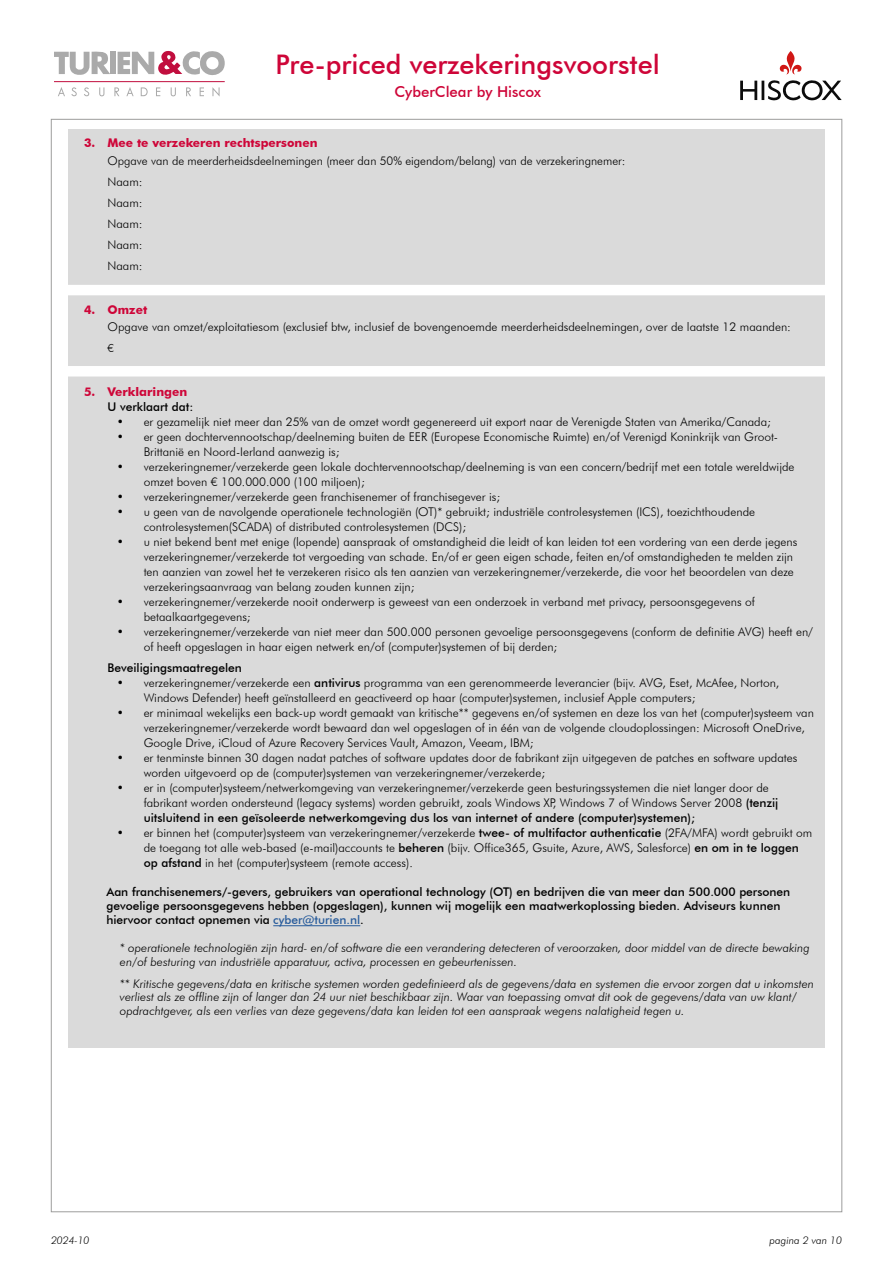
<style>
.page{position:relative;width:893px;height:1263px;background:#fff}
.page>*{position:absolute;margin:0;border:0;box-sizing:border-box;transform-origin:0 0}
.t1{font:500 27px "Futura BT";color:#ce0538}
.t2{font:500 15px "Futura BT";color:#ce0538}
.t3{font:300 12px/15px "Futura BT";color:#000}
.t4{font:italic 300 12px/13.5px "Futura BT";color:#000}
.t5{font:500 12px/14.4px "Futura BT";color:#000}
.t6{font:700 12px "Futura BT";color:#ce0538}
.t7{font:300 11.25px "Futura BT";color:#000}
.t8{font:italic 300 10.5px "Futura BT";color:#000}
.s1{font-weight:500}
.s2{color:#275b9b}
</style>
<div class="page">
<div style="left:68px;top:130px;width:757px;height:918px;background:#dadada"></div>
<div style="left:110px;top:52px;width:5px;height:22px;background:#aaa"></div>
<svg style="left:118px;top:51px;width:107px;height:24px"></svg>
<svg style="left:54px;top:51px;width:56px;height:24px"></svg>
<svg style="left:58px;top:87px;width:7px;height:9px"></svg>
<svg style="left:71px;top:87px;width:6px;height:9px"></svg>
<svg style="left:84px;top:87px;width:5px;height:9px"></svg>
<svg style="left:99px;top:87px;width:5px;height:9px"></svg>
<svg style="left:114px;top:87px;width:5px;height:9px"></svg>
<svg style="left:126px;top:87px;width:8px;height:9px"></svg>
<svg style="left:141px;top:87px;width:7px;height:9px"></svg>
<svg style="left:156px;top:87px;width:4px;height:9px"></svg>
<svg style="left:171px;top:87px;width:5px;height:9px"></svg>
<svg style="left:186px;top:87px;width:5px;height:9px"></svg>
<svg style="left:200px;top:87px;width:4px;height:9px"></svg>
<svg style="left:212px;top:87px;width:8px;height:10px"></svg>
<hr style="left:54px;top:81px;width:171px;height:1px;background:#c10e3e">
<svg style="left:740px;top:80px;width:102px;height:20px"></svg>
<svg style="left:780px;top:51px;width:22px;height:23px"></svg>
<div style="left:63px;top:285px;width:777px;height:10px;background:#fff"></div>
<div style="left:63px;top:366px;width:777px;height:10px;background:#fff"></div>
<hr style="left:273px;top:925px;width:87px;height:1px;background:#275b9b">
<h1 class="t1" style="left:276px;top:48px;width:386px">Pre-priced verzekeringsvoorstel</h1>
<p class="t2" style="left:394px;top:82px;width:148px">CyberClear by Hiscox</p>
<p class="t6" style="left:84px;top:136px;width:235px">3. Mee te verzekeren rechtspersonen</p>
<p class="t3" style="left:108px;top:150px;width:519px;line-height:21px">Opgave van de meerderheidsdeelnemingen (meer dan 50% eigendom/belang) van de verzekeringnemer:<br>Naam:<br>Naam:<br>Naam:<br>Naam:<br>Naam:</p>
<p class="t6" style="left:84px;top:302px;width:65px">4. Omzet</p>
<p class="t3" style="left:108px;top:319px;width:685px">Opgave van omzet/exploitatiesom (exclusief btw, inclusief de bovengenoemde meerderheidsdeelnemingen, over de laatste 12 maanden:</p>
<p class="t7" style="left:108px;top:341px;width:8px">€</p>
<p class="t6" style="left:84px;top:384px;width:105px">5. Verklaringen</p>
<p class="t5" style="left:108px;top:399px;width:87px">U verklaart dat:</p>
<p class="t3" style="left:117px;top:414px;width:656px">• er gezamelijk niet meer dan 25% van de omzet wordt gegenereerd uit export naar de Verenigde Staten van Amerika/Canada;</p>
<p class="t3" style="left:144px;top:429px;width:636px;text-indent:-27px">• er geen dochtervennootschap/deelneming buiten de EER (Europese Economische Ruimte) en/of Verenigd Koninkrijk van Groot-<br>Brittanië en Noord-Ierland aanwezig is;</p>
<p class="t3" style="left:144px;top:459px;width:652px;text-indent:-27px">• verzekeringnemer/verzekerde geen lokale dochtervennootschap/deelneming is van een concern/bedrijf met een totale wereldwijde omzet boven € 100.000.000 (100 miljoen);</p>
<p class="t3" style="left:117px;top:489px;width:385px">• verzekeringnemer/verzekerde geen franchisenemer of franchisegever is;</p>
<p class="t3" style="left:144px;top:504px;width:613px;text-indent:-27px">• u geen van de navolgende operationele technologiën (OT)* gebruikt; industriële controlesystemen (ICS), toezichthoudende controlesystemen(SCADA) of distributed controlesystemen (DCS);</p>
<p class="t3" style="left:144px;top:534px;width:655px;text-indent:-27px">• u niet bekend bent met enige (lopende) aanspraak of omstandigheid die leidt of kan leiden tot een vordering van een derde jegens verzekeringnemer/verzekerde tot vergoeding van schade. En/of er geen eigen schade, feiten en/of omstandigheden te melden zijn ten aanzien van zowel het te verzekeren risico als ten aanzien van verzekeringnemer/verzekerde, die voor het beoordelen van deze verzekeringsaanvraag van belang zouden kunnen zijn;</p>
<p class="t3" style="left:144px;top:594px;width:613px;text-indent:-27px">• verzekeringnemer/verzekerde nooit onderwerp is geweest van een onderzoek in verband met privacy, persoonsgegevens of betaalkaartgegevens;</p>
<p class="t3" style="left:144px;top:624px;width:671px;text-indent:-27px">• verzekeringnemer/verzekerde van niet meer dan 500.000 personen gevoelige persoonsgegevens (conform de definitie AVG) heeft en/ of heeft opgeslagen in haar eigen netwerk en/of (computer)systemen of bij derden;</p>
<p class="t5" style="left:108px;top:660px;width:136px">Beveiligingsmaatregelen</p>
<p class="t3" style="left:144px;top:675px;width:637px;text-indent:-27px">• verzekeringnemer/verzekerde een <span class="s1">antivirus</span> programma van een gerenommeerde leverancier (bijv. AVG, Eset, McAfee, Norton,<br>Windows Defender) heeft geïnstalleerd en geactiveerd op haar (computer)systemen, inclusief Apple computers;</p>
<p class="t3" style="left:144px;top:705px;width:672px;text-indent:-27px">• er minimaal wekelijks een back-up wordt gemaakt van kritische** gegevens en/of systemen en deze los van het (computer)systeem van verzekeringnemer/verzekerde wordt bewaard dan wel opgeslagen of in één van de volgende cloudoplossingen: Microsoft OneDrive,<br>Google Drive, iCloud of Azure Recovery Services Vault, Amazon, Veeam, IBM;</p>
<p class="t3" style="left:144px;top:750px;width:655px;text-indent:-27px">• er tenminste binnen 30 dagen nadat patches of software updates door de fabrikant zijn uitgegeven de patches en software updates worden uitgevoerd op de (computer)systemen van verzekeringnemer/verzekerde;</p>
<p class="t3" style="left:144px;top:780px;width:636px;text-indent:-27px">• er in (computer)systeem/netwerkomgeving van verzekeringnemer/verzekerde geen besturingssystemen die niet langer door de fabrikant worden ondersteund (legacy systems) worden gebruikt, zoals Windows XP, Windows 7 of Windows Server 2008 <span class="s1">(tenzij uitsluitend in een geïsoleerde netwerkomgeving dus los van internet of andere (computer)systemen);</span></p>
<p class="t3" style="left:144px;top:825px;width:670px;text-indent:-27px">• er binnen het (computer)systeem van verzekeringnemer/verzekerde <span class="s1">twee- of multifactor authenticatie</span> (2FA/MFA) wordt gebruikt om de toegang tot alle web-based (e-mail)accounts te <span class="s1">beheren</span> (bijv. Office365, Gsuite, Azure, AWS, Salesforce) <span class="s1">en om in te loggen op afstand</span> in het (computer)systeem (remote access).</p>
<p class="t5" style="left:106px;top:884px;width:685px">Aan franchisenemers/-gevers, gebruikers van operational technology (OT) en bedrijven die van meer dan 500.000 personen gevoelige persoonsgegevens hebben (opgeslagen), kunnen wij mogelijk een maatwerkoplossing bieden. Adviseurs kunnen hiervoor contact opnemen via <span class="s2">cyber@turien.nl</span>.</p>
<p class="t4" style="left:120px;top:941px;width:691px">* operationele technologiën zijn hard- en/of software die een verandering detecteren of veroorzaken, door middel van de directe bewaking en/of besturing van industriële apparatuur, activa, processen en gebeurtenissen.</p>
<p class="t4" style="left:120px;top:977px;width:696px">** Kritische gegevens/data en kritische systemen worden gedefinieerd als de gegevens/data en systemen die ervoor zorgen dat u inkomsten verliest als ze offline zijn of langer dan 24 uur niet beschikbaar zijn. Waar van toepassing omvat dit ook de gegevens/data van uw klant/ opdrachtgever, als een verlies van deze gegevens/data kan leiden tot een aanspraak wegens nalatigheid tegen u.</p>
<p class="t8" style="left:51px;top:1234px;width:40px">2024-10</p>
<p class="t8" style="left:770px;top:1234px;width:74px">pagina 2 van 10</p>
</div>
